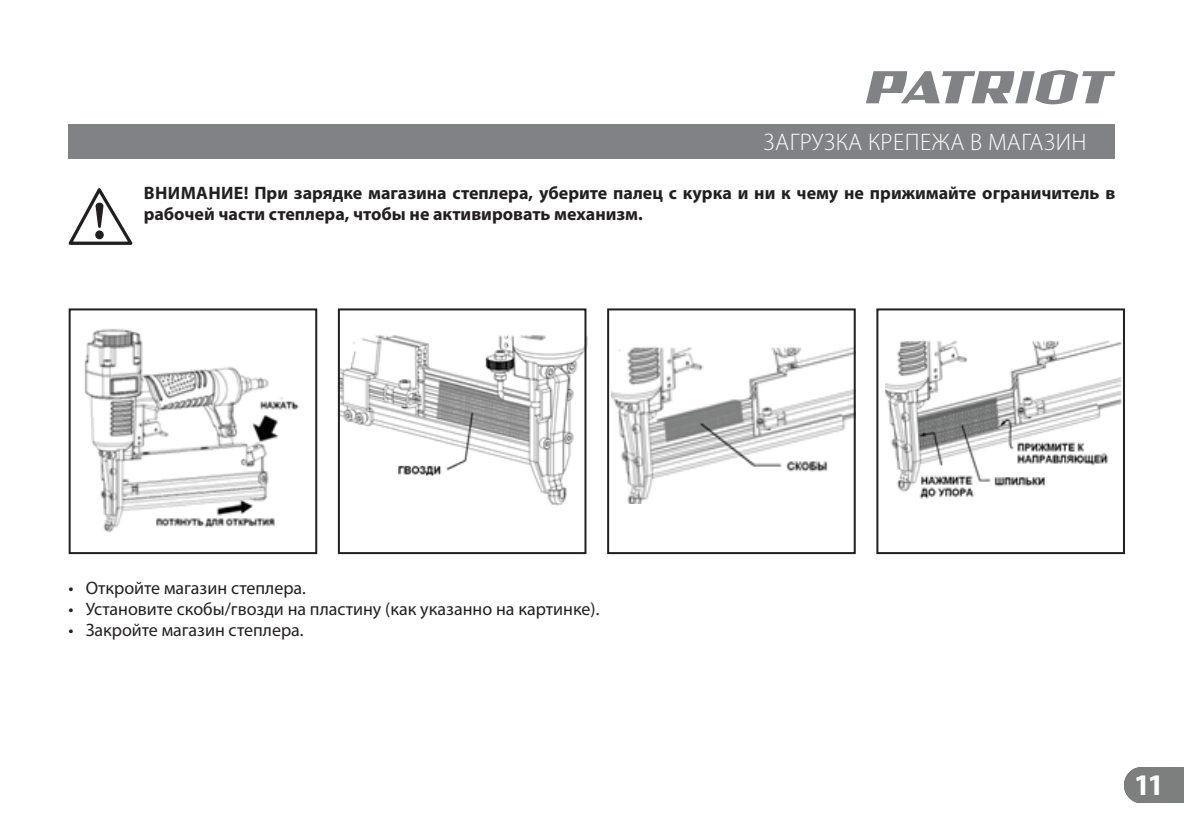
<style>
.page{position:relative;width:1184px;height:836px;background:#fff}
.page>*{position:absolute;margin:0;border:0;box-sizing:border-box;transform-origin:0 0}
.t1{font:700 30px "Myriad Pro";color:#fff}
.t2{font:300 24px "Myriad Pro";letter-spacing:.02em;color:#fff}
.t3{font:700 18px/21.6px "Myriad Pro";color:#231f20}
.t4{font:18px "Myriad Pro";color:#231f20}
</style>
<div class="page">
<div style="left:69px;top:124px;width:1046px;height:34px;background:#808285"></div>
<div style="left:1125px;top:767px;width:59px;height:34px;background:#7d7e7e"></div>
<svg style="left:866px;top:70px;width:249px;height:34px"></svg>
<svg style="left:68px;top:188px;width:65px;height:57px"></svg>
<img style="left:84px;top:328px;width:215px;height:204px">
<img style="left:341px;top:332px;width:246px;height:173px">
<img style="left:612px;top:346px;width:241px;height:157px">
<img style="left:885px;top:340px;width:237px;height:159px">
<div style="left:69px;top:308px;width:248px;height:246px;border:2px solid #231f20"></div>
<div style="left:338px;top:308px;width:248px;height:246px;border:2px solid #231f20"></div>
<div style="left:876px;top:308px;width:249px;height:246px;border:2px solid #231f20"></div>
<div style="left:607px;top:308px;width:249px;height:246px;border:2px solid #231f20"></div>
<h2 class="t2" style="left:764px;top:131px;width:325px">ЗАГРУЗКА КРЕПЕЖА В МАГАЗИН</h2>
<p class="t3" style="left:144px;top:183px;width:973px">ВНИМАНИЕ! При зарядке магазина степлера, уберите палец с курка и ни к чему не прижимайте ограничитель в рабочей части степлера, чтобы не активировать механизм.</p>
<p class="t4" style="left:69px;top:579px;width:239px">• Откройте магазин степлера.</p>
<p class="t4" style="left:69px;top:600px;width:532px">• Установите скобы/гвозди на пластину (как указанно на картинке).</p>
<p class="t4" style="left:69px;top:621px;width:236px">• Закройте магазин степлера.</p>
<h1 class="t1" style="left:1134px;top:773px;width:32px">11</h1>
</div>
